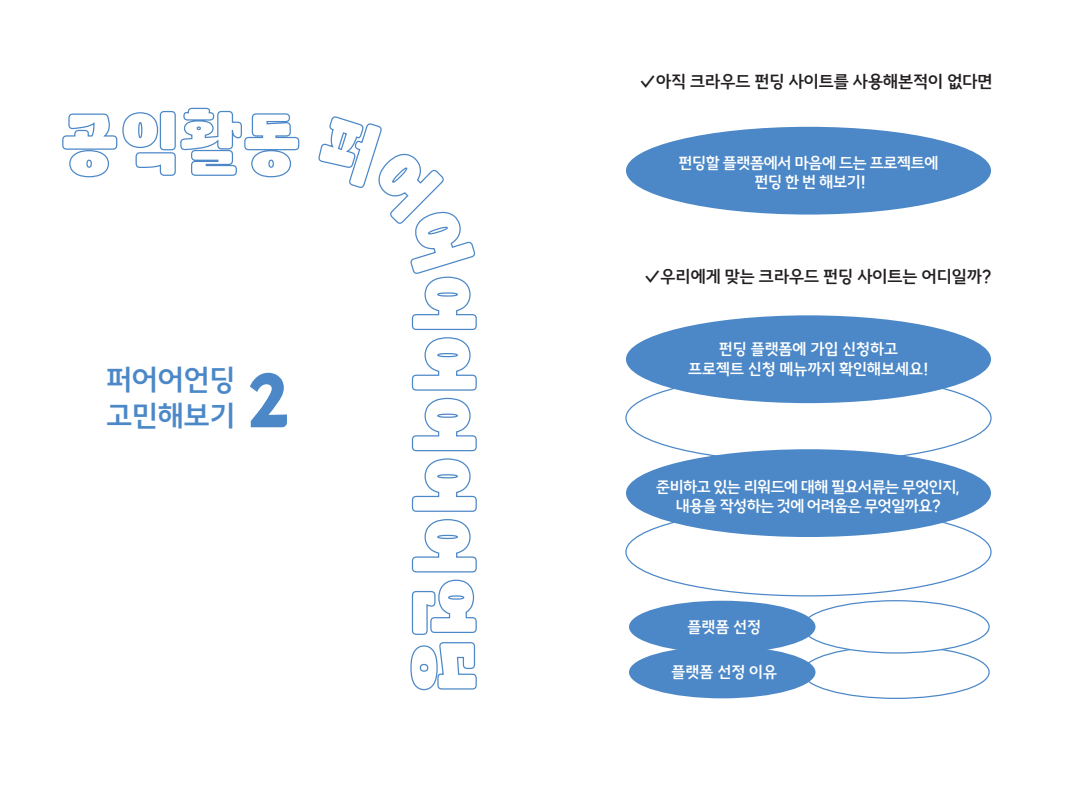
<style>
.page{position:relative;width:1078px;height:798px;background:#fff}
.page>*{position:absolute;margin:0;border:0;box-sizing:border-box;transform-origin:0 0}
.목차에_들어가는내용{font:86.25px "HS Santokki";color:#4c88c7}
.목차에_들어가는내용-2{font:700 30px "SUITE";color:#4c88c7}
.목차에_들어가는내용-3{font:700 17.5px "SUITE";color:#231f20}
.목차에_들어가는내용-4{font:700 16.25px "SUITE";letter-spacing:-.02em;color:#fff}
.목차에_들어가는내용-5{font:700 16.25px "SUITE";color:#fff}
</style>
<div class="page">
<svg style="left:62px;top:107px;width:238px;height:71px"></svg>
<svg style="left:318px;top:116px;width:159px;height:275px"></svg>
<svg style="left:411px;top:397px;width:66px;height:115px"></svg>
<svg style="left:411px;top:519px;width:66px;height:116px"></svg>
<svg style="left:410px;top:642px;width:67px;height:48px"></svg>
<div style="left:801px;top:600px;width:188px;height:53px;border:1px solid #4c88c7;border-radius:50%"></div>
<div style="left:625px;top:127px;width:365px;height:87px;background:#4c88c7;border-radius:50%"></div>
<div style="left:625px;top:315px;width:365px;height:88px;background:#4c88c7;border-radius:50%"></div>
<div style="left:625px;top:449px;width:365px;height:88px;background:#4c88c7;border-radius:50%"></div>
<div style="left:629px;top:600px;width:186px;height:52px;background:#4c88c7;border-radius:50%"></div>
<div style="left:629px;top:646px;width:186px;height:52px;background:#4c88c7;border-radius:50%"></div>
<p class="목차에_들어가는내용-2" style="left:106px;top:364px;width:131px">퍼어어언딩</p>
<p class="목차에_들어가는내용-2" style="left:106px;top:400px;width:131px">고민해보기</p>
<p class="목차에_들어가는내용" style="left:246px;top:351px;width:45px">2</p>
<p class="목차에_들어가는내용-3" style="left:640px;top:73px;width:353px">✓아직 크라우드 펀딩 사이트를 사용해본적이 없다면</p>
<p class="목차에_들어가는내용-4" style="left:678px;top:155px;width:261px">펀딩할 플랫폼에서 마음에 드는 프로젝트에</p>
<p class="목차에_들어가는내용-4" style="left:754px;top:174px;width:113px">펀딩 한 번 해보기!</p>
<p class="목차에_들어가는내용-3" style="left:644px;top:268px;width:348px">✓우리에게 맞는 크라우드 펀딩 사이트는 어디일까?</p>
<p class="목차에_들어가는내용-5" style="left:718px;top:341px;width:180px">펀딩 플랫폼에 가입 신청하고</p>
<p class="목차에_들어가는내용-5" style="left:688px;top:361px;width:242px">프로젝트 신청 메뉴까지 확인해보세요!</p>
<p class="목차에_들어가는내용-4" style="left:656px;top:478px;width:306px">준비하고 있는 리워드에 대해 필요서류는 무엇인지,</p>
<p class="목차에_들어가는내용-4" style="left:675px;top:498px;width:266px">내용을 작성하는 것에 어려움은 무엇일까요?</p>
<p class="목차에_들어가는내용-4" style="left:687px;top:618px;width:75px">플랫폼 선정</p>
<p class="목차에_들어가는내용-4" style="left:671px;top:664px;width:107px">플랫폼 선정 이유</p>
</div>
